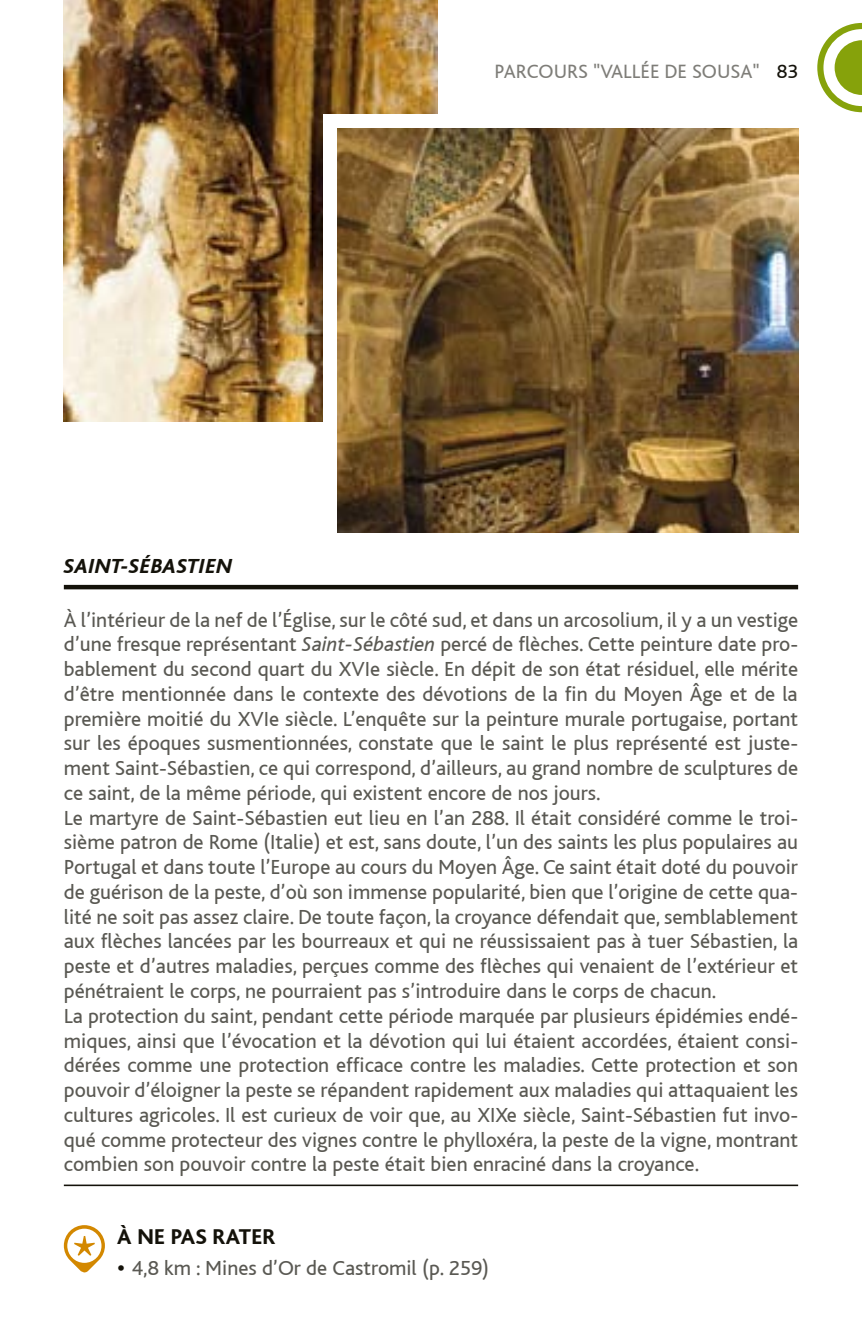
<style>
.page{position:relative;width:862px;height:1340px;background:#fff}
.page>*{position:absolute;margin:0;border:0;box-sizing:border-box;transform-origin:0 0}
.t1{font:800 22.5px "Bliss";letter-spacing:.01em;color:#14120a}
.t2{font:21.38px/24.8px "Bliss";color:#5a5953}
.t3{font:italic 800 21.38px "Bliss";letter-spacing:.01em;color:#14120a}
.t4{font:20.25px "Bliss";color:#7e7d78}
.s1{color:#14120a}
.s2{font-style:italic}
.s3{font-family:"Bembo";font-size:22.5px;color:#14120a}
</style>
<div class="page">
<svg style="left:817px;top:23px;width:44px;height:89px"></svg>
<img style="left:64px;top:0;width:373px;height:421px">
<div style="left:323px;top:114px;width:249px;height:345px;background:#fff"></div>
<img style="left:337px;top:128px;width:460px;height:405px">
<svg style="left:64px;top:1225px;width:41px;height:48px"></svg>
<hr style="left:64px;top:1184px;width:733px;height:2px;background:#14120a">
<hr style="left:64px;top:585px;width:733px;height:4px;background:#14120a">
<p class="t4" style="left:494px;top:61px;width:304px">PARCOURS "VALLÉE DE SOUSA" <span class="s1">83</span></p>
<p class="t3" style="left:64px;top:555px;width:170px">SAINT-SÉBASTIEN</p>
<p class="t2" style="left:64px;top:607px;width:735px">À l’intérieur de la nef de l’Église, sur le côté sud, et dans un arcosolium, il y a un vestige d’une fresque représentant <span class="s2">Saint-Sébastien</span> percé de flèches. Cette peinture date pro&shy;bablement du second quart du XVIe siècle. En dépit de son état résiduel, elle mérite d’être mentionnée dans le contexte des dévotions de la fin du Moyen Âge et de la première moitié du XVIe siècle. L’enquête sur la peinture murale portugaise, portant sur les époques susmentionnées, constate que le saint le plus représenté est juste&shy;ment Saint-Sébastien, ce qui correspond, d’ailleurs, au grand nombre de sculptures de ce saint, de la même période, qui existent encore de nos jours.<br>Le martyre de Saint-Sébastien eut lieu en l’an 288. Il était considéré comme le troi&shy;sième patron de Rome (Italie) et est, sans doute, l’un des saints les plus populaires au Portugal et dans toute l’Europe au cours du Moyen Âge. Ce saint était doté du pouvoir de guérison de la peste, d’où son immense popularité, bien que l’origine de cette qua&shy;lité ne soit pas assez claire. De toute façon, la croyance défendait que, semblablement aux flèches lancées par les bourreaux et qui ne réussissaient pas à tuer Sébastien, la peste et d’autres maladies, perçues comme des flèches qui venaient de l’extérieur et pénétraient le corps, ne pourraient pas s’introduire dans le corps de chacun.<br>La protection du saint, pendant cette période marquée par plusieurs épidémies endé&shy;miques, ainsi que l’évocation et la dévotion qui lui étaient accordées, étaient consi&shy;dérées comme une protection efficace contre les maladies. Cette protection et son pouvoir d’éloigner la peste se répandent rapidement aux maladies qui attaquaient les cultures agricoles. Il est curieux de voir que, au XIXe siècle, Saint-Sébastien fut invo&shy;qué comme protecteur des vignes contre le phylloxéra, la peste de la vigne, montrant combien son pouvoir contre la peste était bien enraciné dans la croyance.</p>
<p class="t1" style="left:117px;top:1225px;width:159px">À NE PAS RATER</p>
<p class="t2" style="left:117px;top:1256px;width:373px"><span class="s3">•</span> 4,8 km : Mines d’Or de Castromil (p. 259)</p>
</div>
